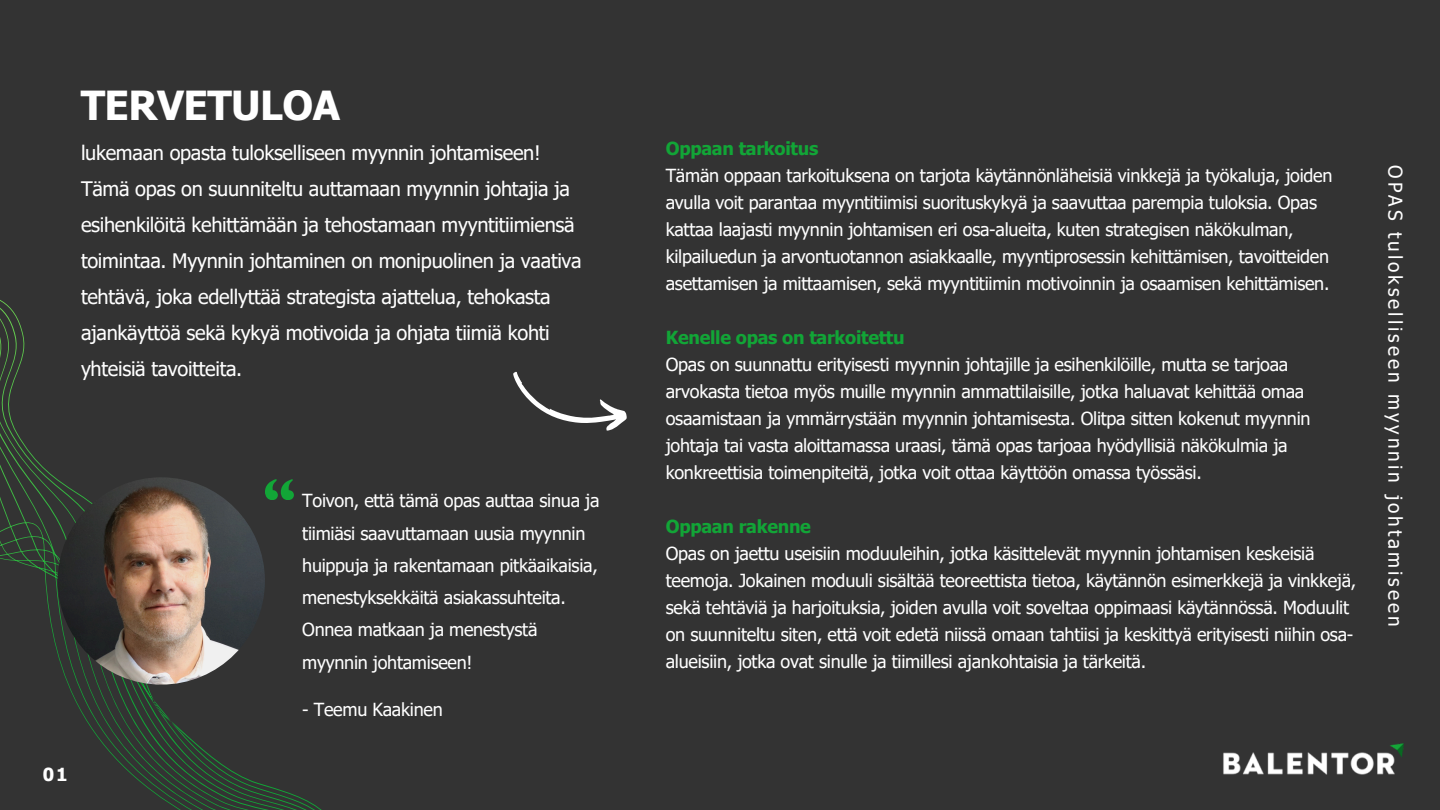
<style>
.page{position:relative;width:1440px;height:810px;background:#333}
.page>*{position:absolute;margin:0;border:0;box-sizing:border-box;transform-origin:0 0}
.t1{font:700 40px "Tahoma";letter-spacing:-.015em;color:#fff}
.t2{font:20px/36px "Tahoma";letter-spacing:-.015em;color:#fff}
.t3{font:19px "Tahoma";letter-spacing:.155em;color:#fff}
.t4{font:18px/27px "Tahoma";letter-spacing:-.015em;color:#fff}
.t5{font:700 18px "Tahoma";letter-spacing:-.015em;color:#12a537}
.t6{font:700 18px "Tahoma";color:#fff}
</style>
<div class="page">
<img style="left:1223px;top:743px;width:181px;height:32px">
<svg style="left:513px;top:371px;width:114px;height:60px"></svg>
<svg style="left:0;top:300px;width:322px;height:510px"></svg>
<img style="left:58px;top:477px;width:207px;height:208px;border-radius:50%">
<p class="t1" style="left:81px;top:80px;width:261px">TERVETULOA</p>
<p class="t2" style="left:81px;top:134px;width:502px">lukemaan opasta tulokselliseen myynnin johtamiseen!<br>Tämä opas on suunniteltu auttamaan myynnin johtajia ja esihenkilöitä kehittämään ja tehostamaan myyntitiimiensä toimintaa. Myynnin johtaminen on monipuolinen ja vaativa tehtävä, joka edellyttää strategista ajattelua, tehokasta ajankäyttöä sekä kykyä motivoida ja ohjata tiimiä kohti yhteisiä tavoitteita.</p>
<p class="t6" style="left:43px;top:763px;width:26px">01</p>
<p class="t4" style="left:302px;top:484px;width:299px;line-height:32.2px">Toivon, että tämä opas auttaa sinua ja tiimiäsi saavuttamaan uusia myynnin huippuja ja rakentamaan pitkäaikaisia, menestyksekkäitä asiakassuhteita.<br>Onnea matkaan ja menestystä myynnin johtamiseen!</p>
<p class="t4" style="left:302px;top:696px;width:142px">- Teemu Kaakinen</p>
<h1 class="t5" style="left:666px;top:137px;width:154px">Oppaan tarkoitus</h1>
<p class="t4" style="left:666px;top:162px;width:668px">Tämän oppaan tarkoituksena on tarjota käytännönläheisiä vinkkejä ja työkaluja, joiden avulla voit parantaa myyntitiimisi suorituskykyä ja saavuttaa parempia tuloksia. Opas kattaa laajasti myynnin johtamisen eri osa-alueita, kuten strategisen näkökulman, kilpailuedun ja arvontuotannon asiakkaalle, myyntiprosessin kehittämisen, tavoitteiden asettamisen ja mittaamisen, sekä myyntitiimin motivoinnin ja osaamisen kehittämisen.</p>
<p class="t5" style="left:666px;top:326px;width:240px">Kenelle opas on tarkoitettu</p>
<p class="t4" style="left:666px;top:351px;width:646px">Opas on suunnattu erityisesti myynnin johtajille ja esihenkilöille, mutta se tarjoaa arvokasta tietoa myös muille myynnin ammattilaisille, jotka haluavat kehittää omaa osaamistaan ja ymmärrystään myynnin johtamisesta. Olitpa sitten kokenut myynnin johtaja tai vasta aloittamassa uraasi, tämä opas tarjoaa hyödyllisiä näkökulmia ja konkreettisia toimenpiteitä, jotka voit ottaa käyttöön omassa työssäsi.</p>
<p class="t5" style="left:666px;top:515px;width:147px">Oppaan rakenne</p>
<p class="t4" style="left:666px;top:540px;width:692px">Opas on jaettu useisiin moduuleihin, jotka käsittelevät myynnin johtamisen keskeisiä teemoja. Jokainen moduuli sisältää teoreettista tietoa, käytännön esimerkkejä ja vinkkejä, sekä tehtäviä ja harjoituksia, joiden avulla voit soveltaa oppimaasi käytännössä. Moduulit on suunniteltu siten, että voit edetä niissä omaan tahtiisi ja keskittyä erityisesti niihin osa&shy;alueisiin, jotka ovat sinulle ja tiimillesi ajankohtaisia ja tärkeitä.</p>
<p class="t3" style="left:1407px;top:165px;width:462px;rotate:90deg">OPAS tulokselliseen myynnin johtamiseen</p>
</div>
